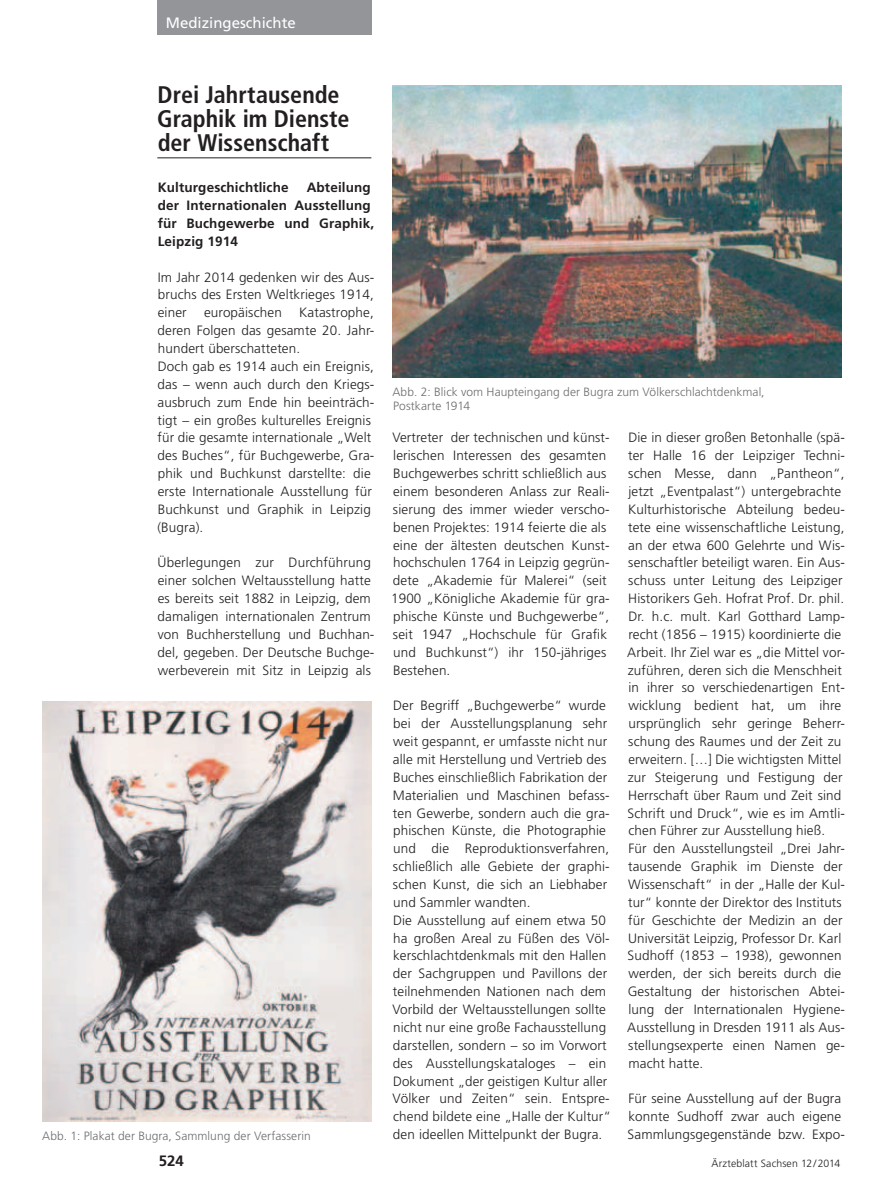
<style>
.page{position:relative;width:893px;height:1191px;background:#fff}
.page>*{position:absolute;margin:0;border:0;box-sizing:border-box;transform-origin:0 0}
.Überschrift{font:700 condensed 24px/24px "Frutiger";color:#231f20}
.t1{font:15px "Frutiger";color:#fff}
.t2{font:700 15px "Frutiger";color:#231f20}
.Text_allgemein{font:300 13.5px/17.9px "Frutiger";letter-spacing:.01em;color:#231f20}
.Text_allgemein-2{font:700 13.5px/17.9px "Frutiger";letter-spacing:.01em;color:#231f20}
.Bildunterschrift{font:300 12px "Frutiger";letter-spacing:.005em;color:#6c6d70}
.t3{font:300 10.5px "Frutiger";letter-spacing:.01em;color:#231f20}
</style>
<div class="page">
<hr style="left:157px;top:157px;width:214px;height:1px;background:#231f20">
<div style="left:157px;top:0;width:214px;height:34px;background:#939598"></div>
<img style="left:43px;top:701px;width:328px;height:420px">
<img style="left:393px;top:85px;width:449px;height:293px">
<p class="t1" style="left:166px;top:14px;width:132px">Medizingeschichte</p>
<p class="Überschrift" style="left:157px;top:83px;width:194px">Drei Jahrtausende<br>Graphik im Dienste der Wissenschaft</p>
<p class="Text_allgemein-2" style="left:158px;top:178px;width:132px">Kulturgeschichtliche</p>
<p class="Text_allgemein-2" style="left:158px;top:178px;width:218px;text-indent:149px">Abteilung der Internationalen Ausstellung für Buchgewerbe und Graphik,<br>Leipzig 1914</p>
<p class="Text_allgemein" style="left:158px;top:268px;width:218px;text-align:justify">Im Jahr 2014 gedenken wir des Aus&shy;bruchs des Ersten Weltkrieges 1914, einer</p>
<p class="Text_allgemein" style="left:158px;top:304px;width:218px;text-align:justify;text-indent:141px">Katastrophe, deren Folgen das gesamte 20. Jahr&shy;hundert überschatteten.</p>
<p class="Text_allgemein" style="left:157px;top:357px;width:219px">Doch gab es 1914 auch ein Ereignis, das – wenn auch durch den Kriegs&shy;ausbruch zum Ende hin beeinträch&shy;tigt – ein großes kulturelles Ereignis für die gesamte internationale „Welt des Buches“, für Buchgewerbe, Gra&shy;phik und Buchkunst darstellte: die erste Internationale Ausstellung für<br>Buchkunst und Graphik in Leipzig (Bugra).</p>
<p class="Text_allgemein" style="left:158px;top:554px;width:218px">Überlegungen zur Durchführung einer solchen Weltausstellung hatte es bereits seit 1882 in Leipzig, dem damaligen internationalen Zentrum von Buchherstellung und Buchhan&shy;del, gegeben. Der Deutsche Buchge&shy;werbeverein mit Sitz in Leipzig als</p>
<p class="Text_allgemein" style="left:204px;top:304px;width:79px">europäischen</p>
<p class="Bildunterschrift" style="left:42px;top:1128px;width:270px">Abb. 1: Plakat der Bugra, Sammlung der Verfasserin</p>
<p class="Bildunterschrift" style="left:392px;top:385px;width:374px">Abb. 2: Blick vom Haupteingang der Bugra zum Völkerschlachtdenkmal,</p>
<p class="Bildunterschrift" style="left:393px;top:399px;width:79px">Postkarte 1914</p>
<p class="Text_allgemein" style="left:391px;top:429px;width:220px">Vertreter der technischen und künst&shy;lerischen Interessen des gesamten Buchgewerbes schritt schließlich aus einem besonderen Anlass zur Reali&shy;sierung des immer wieder verscho&shy;benen Projektes: 1914 feierte die als eine der ältesten deutschen Kunst&shy;hochschulen 1764 in Leipzig gegrün&shy;dete „Akademie für Malerei“ (seit 1900 „Königliche Akademie für gra&shy;phische Künste und Buchgewerbe“, seit 1947 „Hochschule für Grafik und Buchkunst“) ihr 150-jähriges Bestehen.</p>
<p class="Text_allgemein" style="left:393px;top:696px;width:218px">Der Begriff „Buchgewerbe“ wurde bei der Ausstellungsplanung sehr weit gespannt, er umfasste nicht nur alle mit Herstellung und Vertrieb des Buches einschließlich Fabrikation der Materialien und Maschinen befass&shy;ten Gewerbe, sondern auch die gra&shy;phischen Künste, die Photographie und die Reproduktionsverfahren, schließlich alle Gebiete der graphi&shy;schen Kunst, die sich an Liebhaber und Sammler wandten.</p>
<p class="Text_allgemein" style="left:392px;top:911px;width:220px">Die Ausstellung auf einem etwa 50 ha großen Areal zu Füßen des Völ&shy;kerschlachtdenkmals mit den Hallen der Sachgruppen und Pavillons der teilnehmenden Nationen nach dem Vorbild der Weltausstellungen sollte nicht nur eine große Fachausstellung darstellen, sondern – so im Vorwort des Ausstellungskataloges – ein Dokument „der geistigen Kultur aller Völker und Zeiten“ sein. Entspre&shy;chend bildete eine „Halle der Kultur“ den ideellen Mittelpunkt der Bugra.</p>
<p class="Text_allgemein" style="left:627px;top:429px;width:219px">Die in dieser großen Betonhalle (spä&shy;ter Halle 16 der Leipziger Techni&shy;schen Messe, dann „Pantheon“, jetzt „Eventpalast“) untergebrachte Kulturhistorische Abteilung bedeu&shy;tete eine wissenschaftliche Leistung, an der etwa 600 Gelehrte und Wis&shy;senschaftler beteiligt waren. Ein Aus&shy;schuss unter Leitung des Leipziger Historikers Geh. Hofrat Prof. Dr. phil.<br>Dr. h.c. mult. Karl Gotthard Lamp&shy;recht (1856 – 1915) koordinierte die Arbeit. Ihr Ziel war es „die Mittel vor&shy;zuführen, deren sich die Menschheit in ihrer so verschiedenartigen Ent&shy;wicklung bedient hat, um ihre ursprünglich sehr geringe Beherr&shy;schung des Raumes und der Zeit zu erweitern. […] Die wichtigsten Mittel zur Steigerung und Festigung der Herrschaft über Raum und Zeit sind Schrift und Druck“, wie es im Amtli&shy;chen Führer zur Ausstellung hieß.</p>
<p class="Text_allgemein" style="left:627px;top:839px;width:219px">Für den Ausstellungsteil „Drei Jahr&shy;tausende Graphik im Dienste der Wissenschaft“ in der „Halle der Kul&shy;tur“ konnte der Direktor des Instituts für Geschichte der Medizin an der Universität Leipzig, Professor Dr. Karl Sudhoff (1853 – 1938), gewonnen werden, der sich bereits durch die Gestaltung der historischen Abtei&shy;lung der Internationalen Hygiene-Ausstellung in Dresden 1911 als Aus&shy;stellungsexperte einen Namen ge-- macht hatte.</p>
<p class="Text_allgemein" style="left:628px;top:1089px;width:219px">Für seine Ausstellung auf der Bugra konnte Sudhoff zwar auch eigene<br>Sammlungsgegenstände bzw. Expo-</p>
<p class="t2" style="left:159px;top:1151px;width:27px">524</p>
<p class="t3" style="left:711px;top:1157px;width:130px">Ärzteblatt Sachsen 12/2014</p>
</div>
